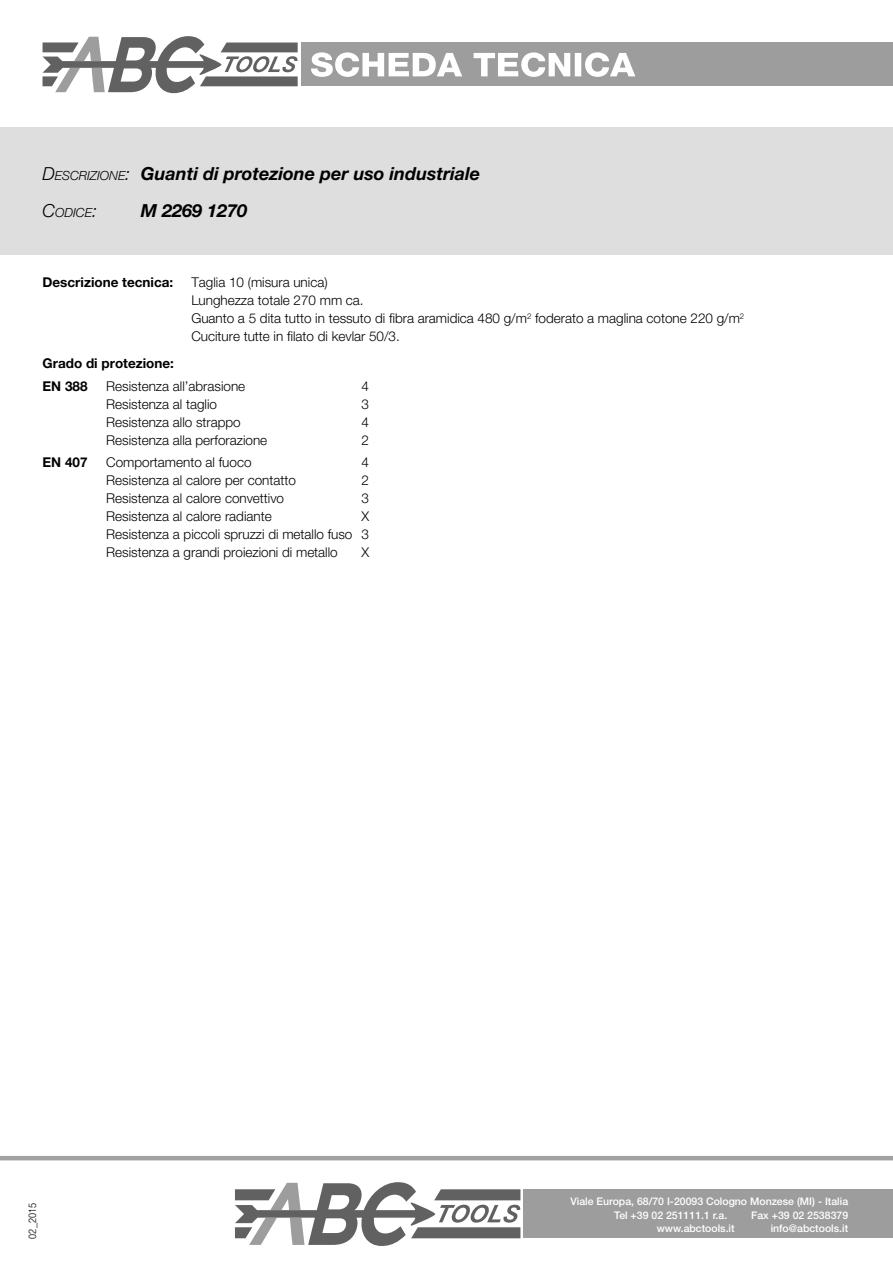
<style>
.page{position:relative;width:893px;height:1263px;background:#fff}
.page>*{position:absolute;margin:0;border:0;box-sizing:border-box;transform-origin:0 0}
.t1{font:italic 700 18px "Helvetica Amos";color:#000}
.t2{font:300 13.5px "Helvetica Amos";color:#000}
.t3{font:700 13.5px "Helvetica Amos";color:#000}
.t4{font:italic 300 12.6px "Helvetica Amos";color:#000}
.t5{font:500 10.5px "Helvetica Neue";color:#fff}
.t6{font:300 10.5px "Helvetica Amos Cond";color:#000}
.s1{font-weight:300}
.s2{font-weight:300;font-size:12.6px}
.s3{font-size:18px}
</style>
<div class="page">
<svg style="left:43px;top:36px;width:255px;height:57px"></svg>
<div style="left:301px;top:43px;width:592px;height:43px;background:#9d9d9d"></div>
<svg style="left:235px;top:1182px;width:285px;height:64px"></svg>
<div style="left:523px;top:1189px;width:370px;height:49px;background:#9d9d9d"></div>
<div style="left:0;top:128px;width:893px;height:127px;background:#dedede"></div>
<hr style="left:0;top:1156px;width:893px;height:4px;background:#a1a1a1">
<svg style="left:311px;top:52px;width:324px;height:25px"></svg>
<p class="t1" style="left:43px;top:163px;width:439px"><span class="s1">D</span><span class="s2">ESCRIZIONE</span><span class="s1">:</span> Guanti di protezione per uso industriale</p>
<p class="t4" style="left:43px;top:206px;width:56px"><span class="s3">C</span>ODICE<span class="s3">:</span></p>
<p class="t1" style="left:141px;top:201px;width:108px">M 2269 1270</p>
<p class="t1" style="left:141px;top:163px;width:14px">X</p>
<p class="t1" style="left:141px;top:201px;width:120px">X XXXX XXXX</p>
<p class="t3" style="left:43px;top:275px;width:132px">Descrizione tecnica:</p>
<p class="t2" style="left:191px;top:275px;width:138px">Taglia 10 (misura unica)</p>
<p class="t2" style="left:191px;top:293px;width:174px">Lunghezza totale 270 mm ca.</p>
<p class="t2" style="left:191px;top:311px;width:554px">Guanto a 5 dita tutto in tessuto di fibra aramidica 480 g/m<sup>2</sup> foderato a maglina cotone 220 g/m<sup>2</sup></p>
<p class="t2" style="left:191px;top:329px;width:210px">Cuciture tutte in filato di kevlar 50/3.</p>
<p class="t3" style="left:43px;top:356px;width:133px">Grado di protezione:</p>
<p class="t3" style="left:43px;top:378px;width:47px">EN 388</p>
<p class="t2" style="left:106px;top:378px;width:140px">Resistenza all’abrasione</p>
<p class="t2" style="left:361px;top:378px;width:9px">4</p>
<p class="t2" style="left:106px;top:396px;width:112px">Resistenza al taglio</p>
<p class="t2" style="left:361px;top:396px;width:9px">3</p>
<p class="t2" style="left:106px;top:414px;width:136px">Resistenza allo strappo</p>
<p class="t2" style="left:361px;top:414px;width:9px">4</p>
<p class="t2" style="left:106px;top:432px;width:162px">Resistenza alla perforazione</p>
<p class="t2" style="left:361px;top:432px;width:9px">2</p>
<p class="t3" style="left:43px;top:455px;width:47px">EN 407</p>
<p class="t2" style="left:106px;top:455px;width:147px">Comportamento al fuoco</p>
<p class="t2" style="left:361px;top:455px;width:9px">4</p>
<p class="t2" style="left:106px;top:473px;width:191px">Resistenza al calore per contatto</p>
<p class="t2" style="left:361px;top:473px;width:9px">2</p>
<p class="t2" style="left:106px;top:491px;width:179px">Resistenza al calore convettivo</p>
<p class="t2" style="left:361px;top:491px;width:9px">3</p>
<p class="t2" style="left:106px;top:509px;width:167px">Resistenza al calore radiante</p>
<p class="t2" style="left:361px;top:509px;width:9px">X</p>
<p class="t2" style="left:106px;top:527px;width:264px">Resistenza a piccoli spruzzi di metallo fuso 3</p>
<p class="t2" style="left:106px;top:545px;width:233px">Resistenza a grandi proiezioni di metallo</p>
<p class="t2" style="left:361px;top:545px;width:9px">X</p>
<p class="t6" style="left:26px;top:1238px;width:37px;rotate:-90deg">02_2015</p>
<p class="t5" style="left:570px;top:1195px;width:279px">Viale Europa, 68/70 I-20093 Cologno Monzese (MI) - Italia</p>
<p class="t5" style="left:614px;top:1208px;width:114px">Tel +39 02 251111.1 r.a.</p>
<p class="t5" style="left:751px;top:1208px;width:98px">Fax +39 02 2538379</p>
<p class="t5" style="left:657px;top:1222px;width:79px">www.abctools.it</p>
<p class="t5" style="left:771px;top:1222px;width:79px">info@abctools.it</p>
</div>
